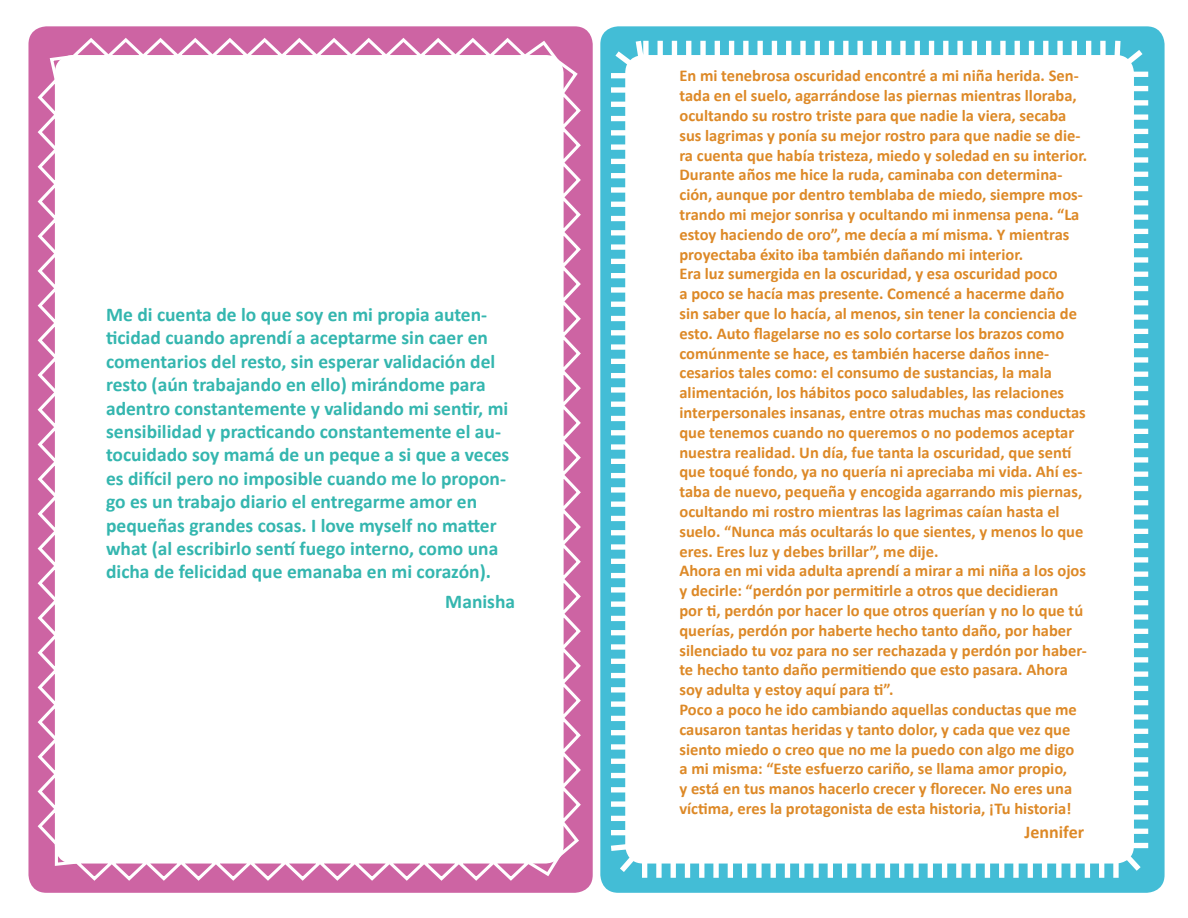
<style>
.page{position:relative;width:1188px;height:918px;background:#fff}
.page>*{position:absolute;margin:0;border:0;box-sizing:border-box;transform-origin:0 0}
.t1{font:700 19.5px/23.4px "Calibri";color:#34b6af}
.t2{font:700 18px "Calibri";color:#dd8927}
.t3{font:700 16.5px/19.8px "Calibri";color:#dd8927}
</style>
<div class="page">
<div style="left:28px;top:26px;width:565px;height:867px;background:#cd64a3;border-radius:18px"></div>
<div style="left:600px;top:26px;width:565px;height:867px;background:#43bdd6;border-radius:18px"></div>
<svg style="left:37px;top:38px;width:544px;height:843px;background:#faf2f7"></svg>
<div style="left:611px;top:40px;width:538px;height:838px;background:#fff"></div>
<p class="t1" style="left:106px;top:303px;width:405px">Me di cuenta de lo que soy en mi propia auten&shy;ticidad cuando aprendí a aceptarme sin caer en comentarios del resto, sin esperar validación del resto (aún trabajando en ello) mirándome para adentro constantemente y validando mi sentir, mi sensibilidad y practicando constantemente el au&shy;tocuidado soy mamá de un peque a si que a veces es difícil pero no imposible cuando me lo propon&shy;go es un trabajo diario el entregarme amor en pequeñas grandes cosas. I love myself no matter what (al escribirlo sentí fuego interno, como una dicha de felicidad que emanaba en mi corazón).</p>
<p class="t1" style="left:445px;top:590px;width:71px">Manisha</p>
<p class="t3" style="left:679px;top:66px;width:409px">En mi tenebrosa oscuridad encontré a mi niña herida. Sen&shy;tada en el suelo, agarrándose las piernas mientras lloraba, ocultando su rostro triste para que nadie la viera, secaba sus lagrimas y ponía su mejor rostro para que nadie se die&shy;ra cuenta que había tristeza, miedo y soledad en su interior.<br>Durante años me hice la ruda, caminaba con determina&shy;ción, aunque por dentro temblaba de miedo, siempre mos&shy;trando mi mejor sonrisa y ocultando mi inmensa pena. “La estoy haciendo de oro”, me decía a mí misma. Y mientras proyectaba éxito iba también dañando mi interior.<br>Era luz sumergida en la oscuridad, y esa oscuridad poco<br>a poco se hacía mas presente. Comencé a hacerme daño sin saber que lo hacía, al menos, sin tener la conciencia de esto. Auto flagelarse no es solo cortarse los brazos como comúnmente se hace, es también hacerse daños inne&shy;cesarios tales como: el consumo de sustancias, la mala alimentación, los hábitos poco saludables, las relaciones interpersonales insanas, entre otras muchas mas conductas que tenemos cuando no queremos o no podemos aceptar nuestra realidad. Un día, fue tanta la oscuridad, que sentí que toqué fondo, ya no quería ni apreciaba mi vida. Ahí es&shy;taba de nuevo, pequeña y encogida agarrando mis piernas, ocultando mi rostro mientras las lagrimas caían hasta el suelo. “Nunca más ocultarás lo que sientes, y menos lo que eres. Eres luz y debes brillar”, me dije.<br>Ahora en mi vida adulta aprendí a mirar a mi niña a los ojos y decirle: “perdón por permitirle a otros que decidieran<br>por ti, perdón por hacer lo que otros querían y no lo que tú querías, perdón por haberte hecho tanto daño, por haber silenciado tu voz para no ser rechazada y perdón por haber&shy;te hecho tanto daño permitiendo que esto pasara. Ahora soy adulta y estoy aquí para ti”.<br>Poco a poco he ido cambiando aquellas conductas que me causaron tantas heridas y tanto dolor, y cada que vez que siento miedo o creo que no me la puedo con algo me digo<br>a mi misma: “Este esfuerzo cariño, se llama amor propio,<br>y está en tus manos hacerlo crecer y florecer. No eres una víctima, eres la protagonista de esta historia, ¡Tu historia!</p>
<p class="t2" style="left:1025px;top:820px;width:61px">Jennifer</p>
</div>
